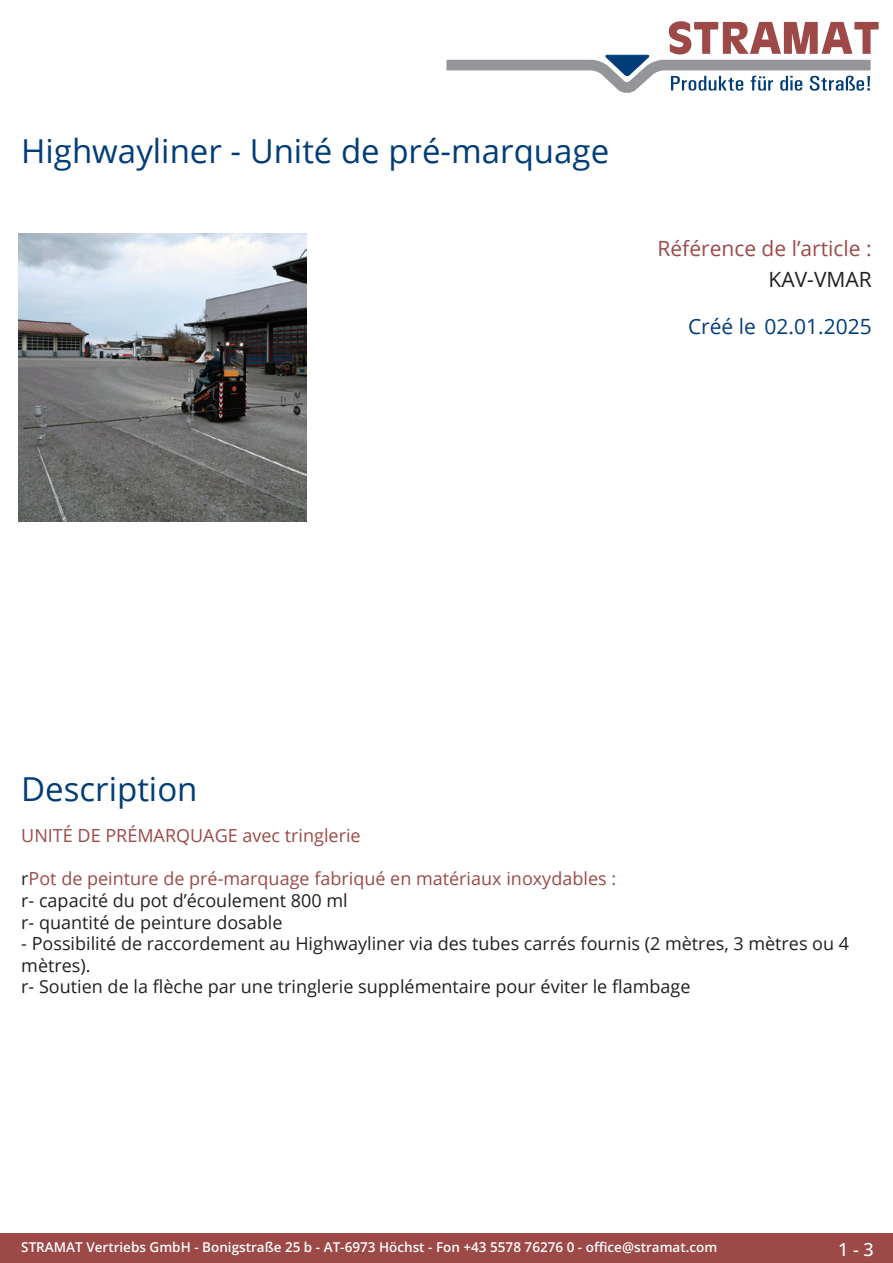
<style>
.page{position:relative;width:893px;height:1263px;background:#fff}
.page>*{position:absolute;margin:0;border:0;box-sizing:border-box;transform-origin:0 0}
.Produkttitel{font:33px "Open Sans";color:#003d78}
.TechDaten_Überschrif{font:21px "Open Sans";color:#9c4948}
.Erstellungsdatum{font:21px "Open Sans";color:#003d78}
.TechDaten_Inhalt{font:21px "Open Sans";color:#231f20}
.Beschreibung_Text{font:18px/21.6px "Open Sans";color:#231f20}
.Beschreibung_Text-2{font:18px "Open Sans";color:#9c4948}
.t1{font:500 18px "Open Sans";color:#fff}
.t2{font:600 13.5px "Open Sans";color:#fff}
.s1{color:#9c4948}
</style>
<div class="page">
<div style="left:0;top:1233px;width:893px;height:30px;background:#9c4948"></div>
<svg style="left:446px;top:21px;width:433px;height:72px"></svg>
<img style="left:18px;top:234px;width:288px;height:288px">
<p class="Produkttitel" style="left:21px;top:128px;width:589px">Highwayliner - Unité de pré-marquage</p>
<p class="TechDaten_Überschrif" style="left:657px;top:234px;width:216px">Référence de l’article :</p>
<p class="TechDaten_Inhalt" style="left:768px;top:265px;width:105px">KAV-VMAR</p>
<p class="Erstellungsdatum" style="left:688px;top:312px;width:185px">Créé le 02.01.2025</p>
<p class="Produkttitel" style="left:21px;top:766px;width:178px">Description</p>
<p class="Beschreibung_Text-2" style="left:21px;top:823px;width:341px">UNITÉ DE PRÉMARQUAGE avec tringlerie</p>
<p class="Beschreibung_Text" style="left:21px;top:867px;width:596px">r<span class="s1">Pot de peinture de pré-marquage fabriqué en matériaux inoxydables : </span>r- capacité du pot d’écoulement 800 ml<br>r- quantité de peinture dosable</p>
<p class="Beschreibung_Text" style="left:21px;top:932px;width:829px">- Possibilité de raccordement au Highwayliner via des tubes carrés fournis (2 mètres, 3 mètres ou 4 mètres).<br>r- Soutien de la flèche par une tringlerie supplémentaire pour éviter le flambage</p>
<p class="t2" style="left:21px;top:1238px;width:698px">STRAMAT Vertriebs GmbH - Bonigstraße 25 b - AT-6973 Höchst - Fon +43 5578 76276 0 - office@stramat.com</p>
<p class="t1" style="left:838px;top:1237px;width:37px">1 - 3</p>
</div>
